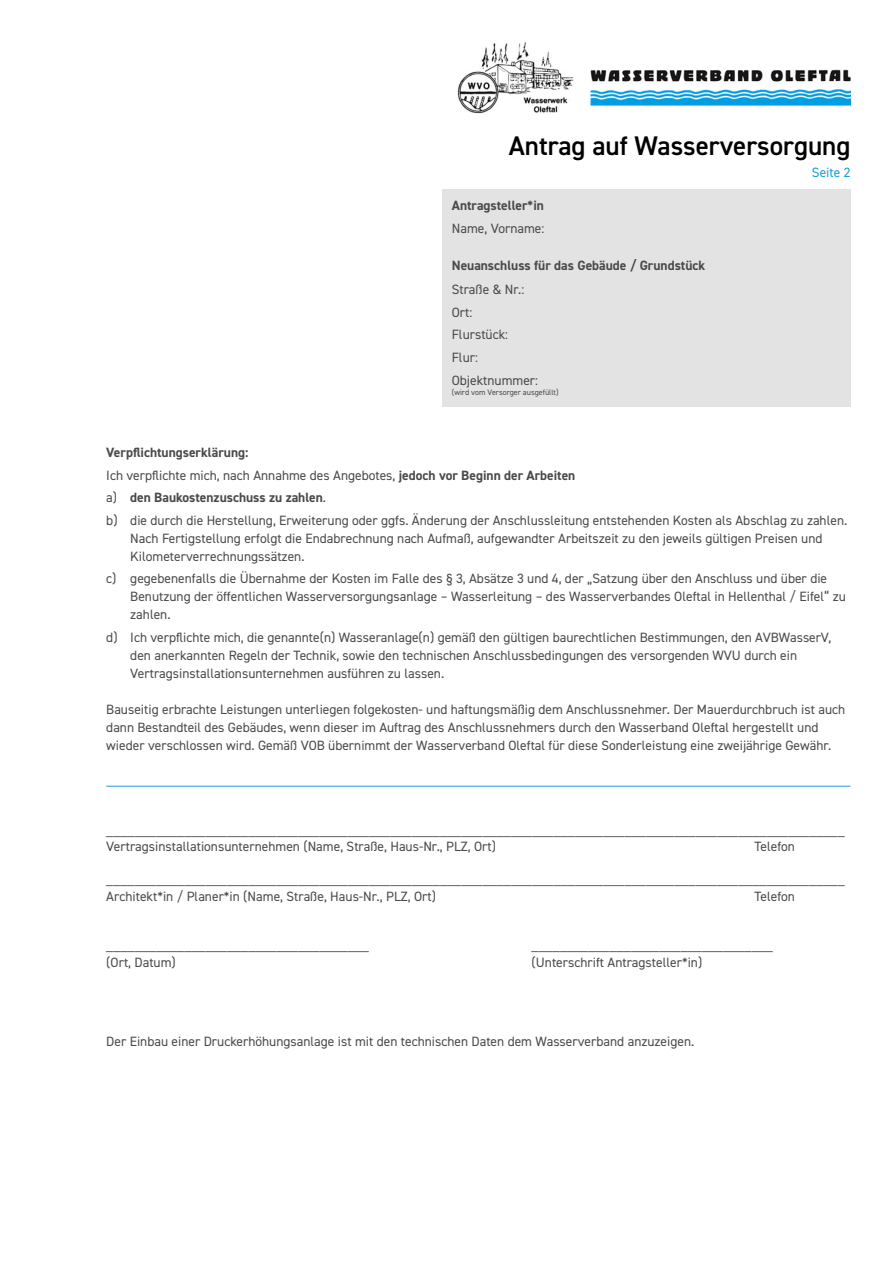
<style>
.page{position:relative;width:893px;height:1263px;background:#fff}
.page>*{position:absolute;margin:0;border:0;box-sizing:border-box;transform-origin:0 0}
.t1{font:600 27px "DIN2014";color:#000}
.t2{font:13.5px/22.5px "DIN2014";color:#4a4a49}
.t3{font:700 13.5px "DIN2014";color:#4a4a49}
.t4{font:13.5px "DIN2014";color:#1a9eda}
.t5{font:7.95px "DIN2014";color:#4a4a49}
.s1{font-weight:700}
</style>
<div class="page">
<div style="left:442px;top:189px;width:409px;height:218px;background:#e3e3e3"></div>
<img style="left:457px;top:42px;width:393px;height:72px">
<hr style="left:106px;top:786px;width:744px;height:1px;background:#1a9eda">
<h1 class="t1" style="left:509px;top:128px;width:343px">Antrag auf Wasserversorgung</h1>
<p class="t4" style="left:812px;top:164px;width:40px">Seite 2</p>
<p class="t3" style="left:452px;top:197px;width:94px">Antragsteller*in</p>
<p class="t2" style="left:452px;top:217px;width:94px">Name, Vorname:</p>
<p class="t3" style="left:452px;top:256px;width:255px">Neuanschluss für das Gebäude / Grundstück</p>
<p class="t2" style="left:452px;top:278px;width:88px">Straße &amp; Nr.:<br>Ort:<br>Flurstück:<br>Flur:<br>Objektnummer:</p>
<p class="t5" style="left:452px;top:387px;width:108px">(wird vom Versorger ausgefüllt)</p>
<p class="t2" style="left:106px;top:441px;width:742px"><span class="s1">Verpflichtungserklärung:<br></span>Ich verpflichte mich, nach Annahme des Angebotes, <span class="s1">jedoch vor Beginn der Arbeiten<br></span>a) <span class="s1">den Baukostenzuschuss zu zahlen</span>.<br>b) die durch die Herstellung, Erweiterung oder ggfs. Änderung der Anschlussleitung entstehenden Kosten als Abschlag zu zahlen.</p>
<p class="t2" style="left:130px;top:529px;width:694px;line-height:18px">Nach Fertigstellung erfolgt die Endabrechnung nach Aufmaß, aufgewandter Arbeitszeit zu den jeweils gültigen Preisen und<br>Kilometerverrechnungssätzen.</p>
<p class="t2" style="left:130px;top:569px;width:717px;line-height:18px;text-indent:-24px">c) gegebenenfalls die Übernahme der Kosten im Falle des § 3, Absätze 3 und 4, der „Satzung über den Anschluss und über die<br>Benutzung der öffentlichen Wasserversorgungsanlage – Wasserleitung – des Wasserverbandes Oleftal in Hellenthal / Eifel“ zu zahlen.</p>
<p class="t2" style="left:130px;top:628px;width:702px;line-height:18px;text-indent:-24px">d) Ich verpflichte mich, die genannte(n) Wasseranlage(n) gemäß den gültigen baurechtlichen Bestimmungen, den AVBWasserV, den anerkannten Regeln der Technik, sowie den technischen Anschlussbedingungen des versorgenden WVU durch ein<br>Vertragsinstallationsunternehmen ausführen zu lassen.</p>
<p class="t2" style="left:106px;top:700px;width:740px;line-height:18px">Bauseitig erbrachte Leistungen unterliegen folgekosten- und haftungsmäßig dem Anschlussnehmer. Der Mauerdurchbruch ist auch dann Bestandteil des Gebäudes, wenn dieser im Auftrag des Anschlussnehmers durch den Wasserband Oleftal hergestellt und wieder verschlossen wird. Gemäß VOB übernimmt der Wasserverband Oleftal für diese Sonderleistung eine zweijährige Gewähr.</p>
<p class="t2" style="left:106px;top:822px;width:740px;line-height:16.5px">________________________________________________________________________________________________________<br>Vertragsinstallationsunternehmen (Name, Straße, Haus-Nr., PLZ, Ort)</p>
<p class="t2" style="left:754px;top:835px;width:42px">Telefon</p>
<p class="t2" style="left:106px;top:871px;width:740px;line-height:16.5px">________________________________________________________________________________________________________<br>Architekt*in / Planer*in (Name, Straße, Haus-Nr., PLZ, Ort)</p>
<p class="t2" style="left:754px;top:885px;width:42px">Telefon</p>
<p class="t2" style="left:106px;top:934px;width:264px">_____________________________________</p>
<p class="t2" style="left:532px;top:934px;width:243px">__________________________________</p>
<p class="t2" style="left:106px;top:951px;width:71px">(Ort, Datum)</p>
<p class="t2" style="left:532px;top:951px;width:172px">(Unterschrift Antragsteller*in)</p>
<p class="t2" style="left:106px;top:1030px;width:590px">Der Einbau einer Druckerhöhungsanlage ist mit den technischen Daten dem Wasserverband anzuzeigen.</p>
</div>
